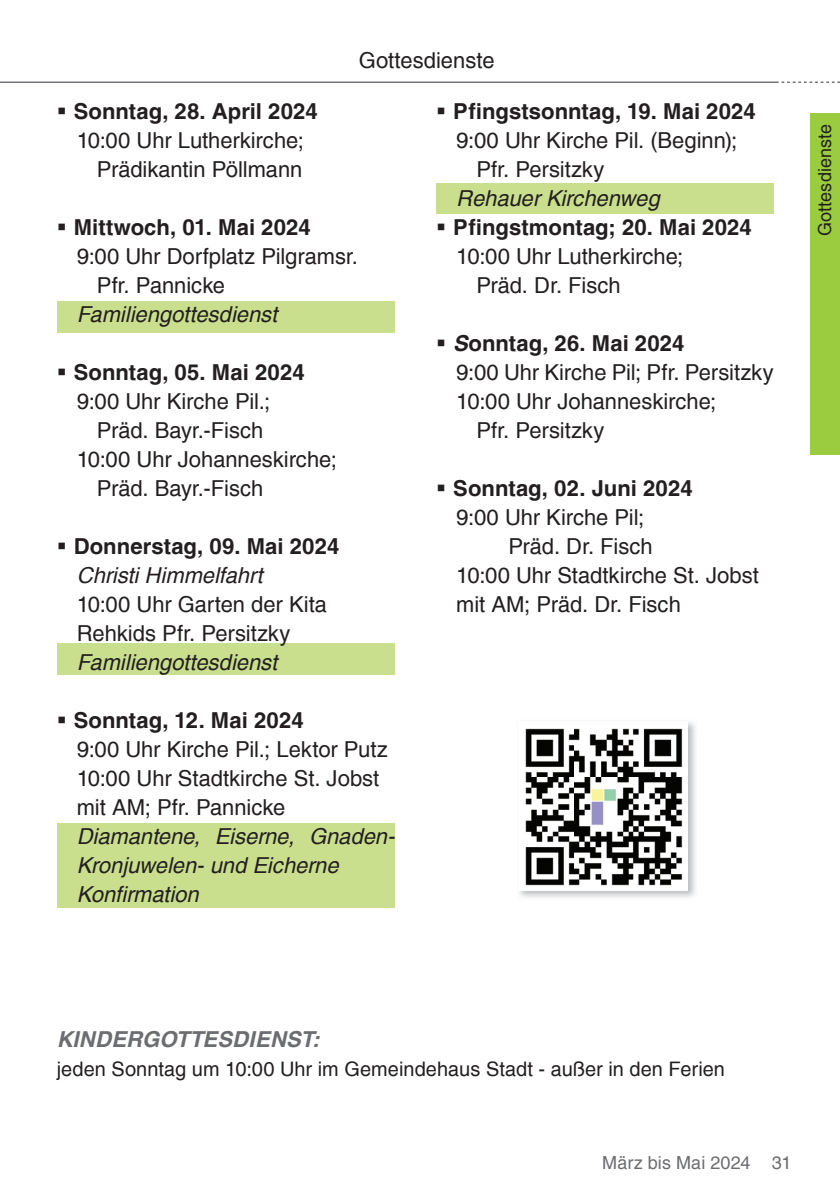
<style>
.page{position:relative;width:840px;height:1191px;background:#fff}
.page>*{position:absolute;margin:0;border:0;box-sizing:border-box;transform-origin:0 0}
.t1{font:22px/29px "Helvetica";letter-spacing:-.005em;color:#231f20}
.t2{font:700 22px "Helvetica";letter-spacing:.005em;color:#231f20}
.t3{font:italic 22px/29px "Helvetica";letter-spacing:-.005em;color:#231f20}
.t4{font:italic 700 22px "Helvetica";letter-spacing:.01em;color:#6c6d70}
.t5{font:20px "Helvetica";color:#231f20}
.t6{font:18px "Helvetica";letter-spacing:.01em;color:#6c6d70}
.t7{font:18px "Helvetica";letter-spacing:.005em;color:#231f20}
.s1{font-style:italic}
</style>
<div class="page">
<div style="left:436px;top:183px;width:337px;height:30px;background:#c9df8e"></div>
<div style="left:57px;top:643px;width:337px;height:32px;background:#c9df8e"></div>
<div style="left:57px;top:823px;width:337px;height:84px;background:#c9df8e"></div>
<div style="left:57px;top:301px;width:337px;height:31px;background:#c9df8e"></div>
<hr style="left:0;top:81px;width:778px;height:2px;background:#6c6d70">
<svg style="left:781px;top:82px;width:58px;height:1px"></svg>
<div style="left:810px;top:113px;width:29px;height:341px;background:#9bcb3e"></div>
<img style="left:519px;top:722px;width:177px;height:176px">
<img style="left:519px;top:722px;width:168px;height:168px">
<p class="t1" style="left:358px;top:47px;width:137px">Gottesdienste</p>
<p class="t2" style="left:74px;top:98px;width:245px">Sonntag, 28. April 2024</p>
<p class="t1" style="left:77px;top:127px;width:228px;text-align:right">10:00 Uhr Lutherkirche;<br>Prädikantin Pöllmann</p>
<p class="t2" style="left:74px;top:214px;width:238px">Mittwoch, 01. Mai 2024</p>
<p class="t1" style="left:97px;top:243px;width:262px;text-indent:-20px">9:00 Uhr Dorfplatz Pilgramsr.<br>Pfr. Pannicke</p>
<p class="t3" style="left:77px;top:301px;width:202px">Familiengottesdienst</p>
<p class="t2" style="left:74px;top:359px;width:232px">Sonntag, 05. Mai 2024</p>
<p class="t1" style="left:77px;top:388px;width:195px">9:00 Uhr Kirche Pil.;</p>
<p class="t1" style="left:97px;top:417px;width:168px">Präd. Bayr.-Fisch</p>
<p class="t1" style="left:77px;top:446px;width:261px">10:00 Uhr Johanneskirche;</p>
<p class="t1" style="left:97px;top:475px;width:168px">Präd. Bayr.-Fisch</p>
<p class="t2" style="left:74px;top:533px;width:267px">Donnerstag, 09. Mai 2024</p>
<p class="t3" style="left:77px;top:562px;width:187px">Christi Himmelfahrt</p>
<p class="t1" style="left:77px;top:591px;width:252px">10:00 Uhr Garten der Kita<br>Rehkids Pfr. Persitzky</p>
<p class="t3" style="left:77px;top:649px;width:202px">Familiengottesdienst</p>
<p class="t2" style="left:74px;top:707px;width:231px">Sonntag, 12. Mai 2024</p>
<p class="t1" style="left:77px;top:736px;width:312px">9:00 Uhr Kirche Pil.; Lektor Putz<br>10:00 Uhr Stadtkirche St. Jobst mit AM; Pfr. Pannicke</p>
<p class="t3" style="left:77px;top:823px;width:319px">Diamantene, Eiserne, Gnaden-<br>Kronjuwelen- und Eicherne<br>Konfirmation</p>
<p class="t2" style="left:453px;top:98px;width:304px">Pfingstsonntag, 19. Mai 2024</p>
<p class="t1" style="left:476px;top:126px;width:262px;text-indent:-20px">9:00 Uhr Kirche Pil. (Beginn);<br>Pfr. Persitzky</p>
<p class="t3" style="left:456px;top:184px;width:205px">Rehauer Kirchenweg</p>
<p class="t2" style="left:453px;top:214px;width:300px">Pfingstmontag; 20. Mai 2024</p>
<p class="t1" style="left:476px;top:242px;width:208px;text-indent:-20px">10:00 Uhr Lutherkirche;<br>Präd. Dr. Fisch</p>
<p class="t2" style="left:453px;top:330px;width:232px"><span class="s1">S</span>onntag, 26. Mai 2024</p>
<p class="t1" style="left:456px;top:358px;width:319px">9:00 Uhr Kirche Pil; Pfr. Persitzky</p>
<p class="t1" style="left:456px;top:387px;width:261px">10:00 Uhr Johanneskirche;</p>
<p class="t1" style="left:476px;top:416px;width:130px">Pfr. Persitzky</p>
<p class="t2" style="left:453px;top:475px;width:241px">Sonntag, 02. Juni 2024</p>
<p class="t1" style="left:456px;top:503px;width:189px">9:00 Uhr Kirche Pil;</p>
<p class="t1" style="left:508px;top:532px;width:146px">Präd. Dr. Fisch</p>
<p class="t1" style="left:456px;top:561px;width:304px">10:00 Uhr Stadtkirche St. Jobst</p>
<p class="t1" style="left:456px;top:590px;width:226px">mit AM; Präd. Dr. Fisch</p>
<p class="t7" style="left:813px;top:236px;width:114px;rotate:-90deg">Gottesdienste</p>
<p class="t4" style="left:57px;top:1026px;width:264px">KINDERGOTTESDIENST:</p>
<p class="t5" style="left:57px;top:1057px;width:669px">jeden Sonntag um 10:00 Uhr im Gemeindehaus Stadt - außer in den Ferien</p>
<p class="t6" style="left:602px;top:1151px;width:190px">März bis Mai 2024 31</p>
</div>
